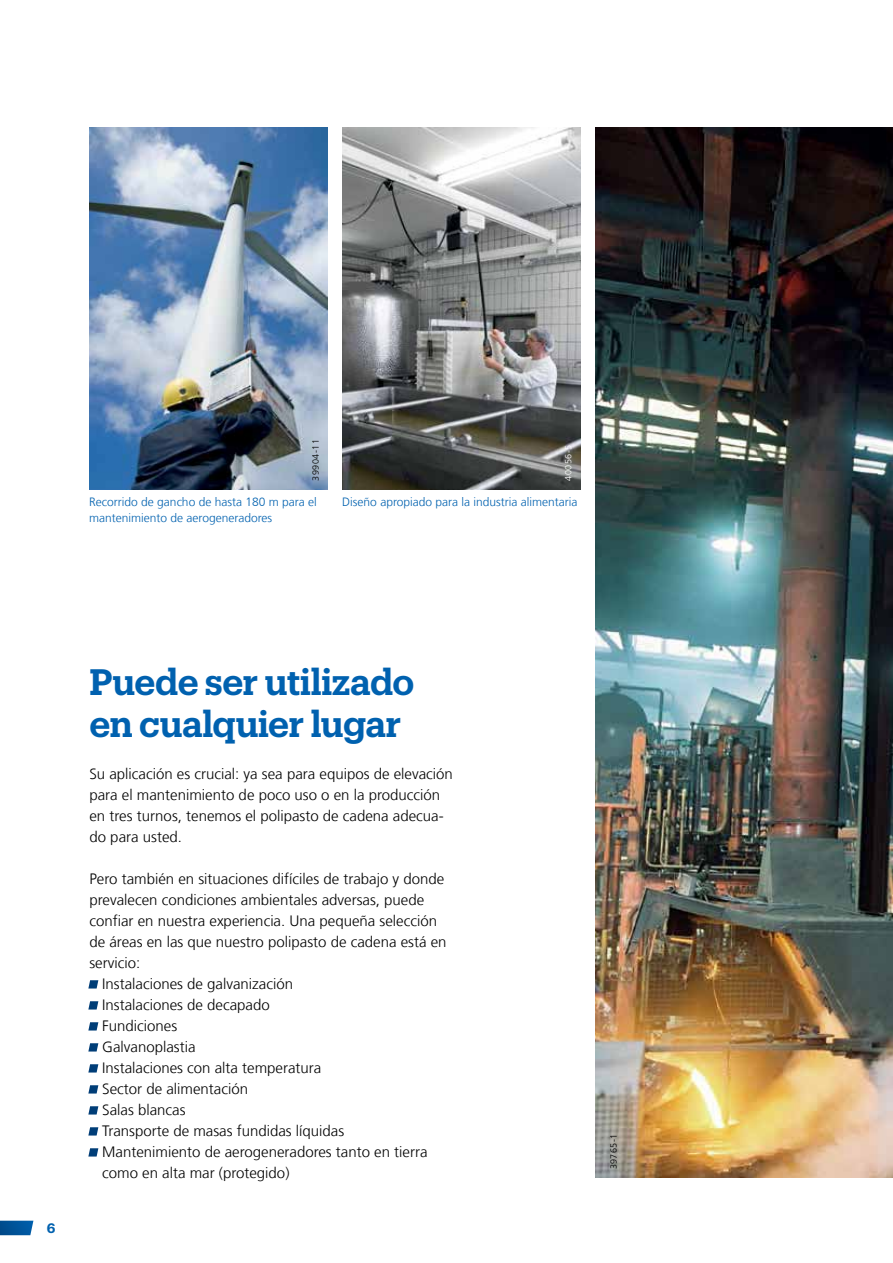
<style>
.page{position:relative;width:893px;height:1263px;background:#fff}
.page>*{position:absolute;margin:0;border:0;box-sizing:border-box;transform-origin:0 0}
.t1{font:600 36px/42px "Produkt";letter-spacing:-.01em;color:#0061af}
.t2{font:300 15px/21px "Frutiger LT Com";color:#000}
.t3{font:600 13.5px "Produkt";color:#0061af}
.t4{font:300 12px/15.8px "Frutiger LT Com";color:#0061af}
.t5{font:300 9px "Frutiger LT Com";letter-spacing:.05em;color:#000}
.t6{font:300 9px "Frutiger LT Com";letter-spacing:.05em;color:#fff}
.s1{color:#fff}
</style>
<div class="page">
<img style="left:342px;top:128px;width:238px;height:361px">
<img style="left:89px;top:128px;width:238px;height:361px">
<img style="left:595px;top:128px;width:298px;height:1050px">
<svg style="left:0;top:1221px;width:33px;height:14px"></svg>
<p class="t5" style="left:311px;top:480px;width:43px;rotate:-90deg">39904-11</p>
<p class="t6" style="left:563px;top:480px;width:37px;rotate:-90deg">40056-5</p>
<p class="t4" style="left:89px;top:494px;width:229px">Recorrido de gancho de hasta 180 m para el mantenimiento de aerogeneradores</p>
<p class="t4" style="left:342px;top:494px;width:237px">Diseño apropiado para la industria alimentaria</p>
<p class="t3" style="left:47px;top:1218px;width:10px">6</p>
<h1 class="t1" style="left:89px;top:659px;width:327px">Puede ser utilizado en cualquier lugar</h1>
<p class="t2" style="left:89px;top:763px;width:365px">Su aplicación es crucial: ya sea para equipos de elevación para el mantenimiento de poco uso o en la producción en tres turnos, tenemos el polipasto de cadena adecua&shy;do para usted.</p>
<p class="t2" style="left:89px;top:868px;width:359px">Pero también en situaciones difíciles de trabajo y donde prevalecen condiciones ambientales adversas, puede confiar en nuestra experiencia. Una pequeña selección de áreas en las que nuestro polipasto de cadena está en servicio:</p>
<p class="t2" style="left:89px;top:973px;width:205px"><span class="s1">•</span> Instalaciones de galvanización</p>
<p class="t2" style="left:89px;top:994px;width:182px"><span class="s1">•</span> Instalaciones de decapado</p>
<p class="t2" style="left:89px;top:1015px;width:89px"><span class="s1">•</span> Fundiciones</p>
<p class="t2" style="left:89px;top:1036px;width:108px"><span class="s1">•</span> Galvanoplastia</p>
<p class="t2" style="left:89px;top:1057px;width:233px"><span class="s1">•</span> Instalaciones con alta temperatura</p>
<p class="t2" style="left:89px;top:1078px;width:160px"><span class="s1">•</span> Sector de alimentación</p>
<p class="t2" style="left:89px;top:1099px;width:98px"><span class="s1">•</span> Salas blancas</p>
<p class="t2" style="left:89px;top:1120px;width:256px"><span class="s1">•</span> Transporte de masas fundidas líquidas</p>
<p class="t2" style="left:102px;top:1141px;width:327px;text-indent:-13px"><span class="s1">•</span> Mantenimiento de aerogeneradores tanto en tierra como en alta mar (protegido)</p>
<p class="t5" style="left:609px;top:1169px;width:37px;rotate:-90deg">39765-1</p>
</div>
